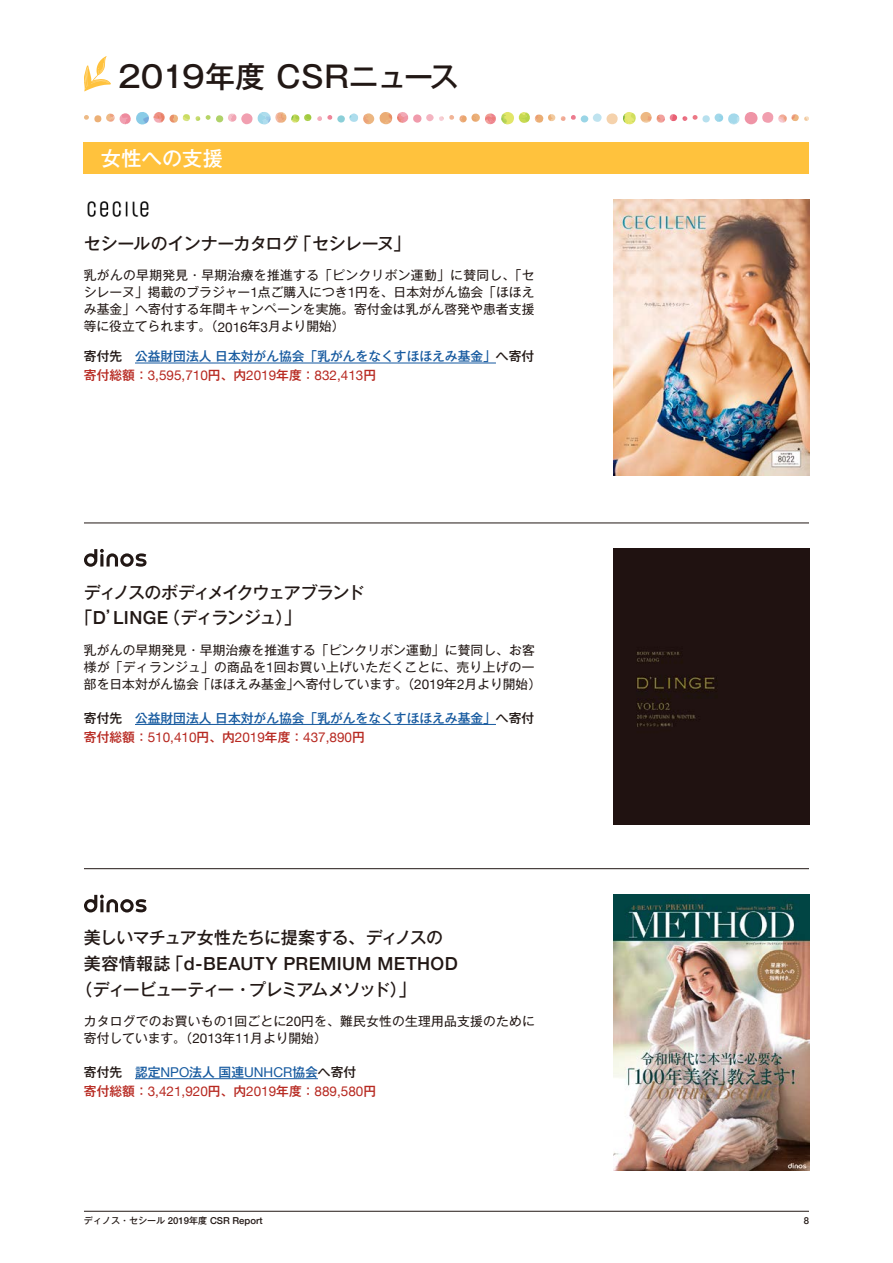
<style>
.page{position:relative;width:893px;height:1263px;background:#fff}
.page>*{position:absolute;margin:0;border:0;box-sizing:border-box;transform-origin:0 0}
.t1{font:500 29.7px "Gothic MB101 Pro";letter-spacing:.005em;color:#221815}
.t2{font:500 20.25px "Gothic MB101 Pro";letter-spacing:.005em;color:#fff}
.t3{font:500 18px "Helvetica Neue";letter-spacing:.025em;color:#221815}
.t4{font:500 16.95px/25.5px "Gothic MB101 Pro";letter-spacing:-.085em;color:#221815}
.t5{font:500 16.95px "Gothic MB101 Pro";letter-spacing:-.065em;color:#221815}
.t6{font:500 16.95px "Gothic MB101 Pro";letter-spacing:-.035em;color:#221815}
.t7{font:13.5px "Helvetica Neue";color:#b72921}
.t8{font:12.75px/17px "Gothic MB101 Pro";letter-spacing:.01em;color:#221815}
.t9{font:500 12.75px "Gothic MB101 Pro";color:#15599f}
.t10{font:500 9.6px "Helvetica Neue";color:#221815}
.s1{font-family:"Helvetica Neue";font-size:13.5px}
.s2{color:#221815}
.s3{font-family:"Gothic MB101 Pro";font-weight:500;font-size:12.75px}
.s4{font-family:"Helvetica Neue";font-size:18px}
.s5{font-family:"Gothic MB101 Pro";font-size:16.95px}
.s6{font-family:"Helvetica Neue";font-weight:400;font-size:13.5px}
.s7{font-family:"Gothic MB101 Pro";font-size:9px}
</style>
<div class="page">
<div style="left:593px;top:113px;width:9px;height:9px;background:#bfe3ef;border-radius:50%"></div>
<div style="left:581px;top:115px;width:7px;height:7px;background:#9ad5e6;border-radius:50%"></div>
<div style="left:702px;top:115px;width:8px;height:7px;background:#b7e0ee;border-radius:50%"></div>
<svg style="left:714px;top:113px;width:26px;height:11px"></svg>
<div style="left:337px;top:115px;width:8px;height:8px;background:#8bcfd8;border-radius:50%"></div>
<div style="left:745px;top:112px;width:12px;height:12px;background:#ef94a6;border-radius:50%"></div>
<div style="left:241px;top:113px;width:12px;height:11px;background:#f19fb0;border-radius:50%"></div>
<div style="left:762px;top:112px;width:12px;height:11px;background:#f19faf;border-radius:50%"></div>
<div style="left:606px;top:113px;width:12px;height:11px;background:#f5d2ac;border-radius:50%"></div>
<div style="left:413px;top:114px;width:9px;height:9px;background:#f09bac;border-radius:50%"></div>
<div style="left:426px;top:114px;width:8px;height:7px;background:#f4b4c1;border-radius:50%"></div>
<div style="left:94px;top:115px;width:7px;height:7px;background:#ecb076;border-radius:50%"></div>
<svg style="left:228px;top:113px;width:9px;height:9px"></svg>
<svg style="left:84px;top:115px;width:5px;height:5px"></svg>
<svg style="left:693px;top:115px;width:5px;height:5px"></svg>
<svg style="left:349px;top:112px;width:60px;height:12px"></svg>
<svg style="left:778px;top:114px;width:31px;height:9px"></svg>
<div style="left:216px;top:115px;width:7px;height:7px;background:#b0d269;border-radius:50%"></div>
<svg style="left:206px;top:115px;width:5px;height:5px"></svg>
<svg style="left:106px;top:112px;width:94px;height:12px"></svg>
<svg style="left:257px;top:112px;width:75px;height:12px"></svg>
<svg style="left:439px;top:112px;width:137px;height:12px"></svg>
<svg style="left:623px;top:112px;width:64px;height:12px"></svg>
<img style="left:614px;top:200px;width:195px;height:276px">
<div style="left:614px;top:549px;width:195px;height:276px;background:#201211"></div>
<img style="left:614px;top:895px;width:195px;height:275px">
<hr style="left:84px;top:1211px;width:725px;height:1px;background:#221815">
<svg style="left:84px;top:56px;width:27px;height:35px"></svg>
<hr style="left:135px;top:363px;width:361px;height:1px;background:#15599f">
<hr style="left:135px;top:724px;width:361px;height:1px;background:#15599f">
<hr style="left:135px;top:1078px;width:183px;height:1px;background:#15599f">
<hr style="left:84px;top:522px;width:725px;height:1px;background:#221815">
<hr style="left:84px;top:868px;width:725px;height:1px;background:#221815">
<img style="left:87px;top:201px;width:62px;height:16px">
<svg style="left:84px;top:549px;width:63px;height:18px"></svg>
<svg style="left:84px;top:895px;width:63px;height:17px"></svg>
<div style="left:84px;top:142px;width:725px;height:32px;background:#ffc23d"></div>
<h1 class="t1" style="left:118px;top:52px;width:342px">2019年度 CSRニュース</h1>
<h2 class="t2" style="left:101px;top:142px;width:124px">女性への支援</h2>
<h3 class="t6" style="left:84px;top:230px;width:328px">セシールのインナーカタログ「セシレーヌ」</h3>
<p class="t8" style="left:84px;top:265px;width:452px;text-align:justify">乳がんの早期発見・早期治療を推進する「ピンクリボン運動」に賛同し、「セシレーヌ」掲載のブラジャー<span class="s1">1</span>点ご購入につき<span class="s1">1</span>円を、日本対がん協会「ほほえみ基金」へ寄付する年間キャンペーンを実施。寄付金は乳がん啓発や患者支援等に役立てられます。（<span class="s1">2016</span>年<span class="s1">3</span>月より開始）</p>
<p class="t9" style="left:84px;top:346px;width:452px"><span class="s2">寄付先　</span>公益財団法人日本対がん協会「乳がんをなくすほほえみ基金」<span class="s2">へ寄付</span></p>
<p class="t7" style="left:84px;top:366px;width:294px"><span class="s3">寄付総額：</span>3,595,710<span class="s3">円、内</span>2019<span class="s3">年度：</span>832,413<span class="s3">円</span></p>
<h3 class="t4" style="left:75px;top:577px;width:290px;text-indent:9px">ディノスのボディメイクウェアブランド「<span class="s4">D</span>’<span class="s4">LINGE</span>（ディランジュ）」</h3>
<p class="t8" style="left:84px;top:639px;width:459px">乳がんの早期発見・早期治療を推進する「ピンクリボン運動」に賛同し、お客様が「ディランジュ」の商品を<span class="s1">1</span>回お買い上げいただくことに、売り上げの一部を日本対がん協会「ほほえみ基金」へ寄付しています。（<span class="s1">2019</span>年<span class="s1">2</span>月より開始）</p>
<p class="t9" style="left:84px;top:707px;width:452px"><span class="s2">寄付先　</span>公益財団法人日本対がん協会「乳がんをなくすほほえみ基金」<span class="s2">へ寄付</span></p>
<p class="t7" style="left:84px;top:727px;width:282px"><span class="s3">寄付総額：</span>510,410<span class="s3">円、内</span>2019<span class="s3">年度：</span>437,890<span class="s3">円</span></p>
<h3 class="t5" style="left:84px;top:924px;width:361px">美しいマチュア女性たちに提案する、ディノスの</h3>
<h3 class="t3" style="left:84px;top:949px;width:375px"><span class="s5">美容情報誌「</span>d-BEAUTY PREMIUM METHOD</h3>
<h3 class="t4" style="left:75px;top:974px;width:342px">（ディービューティー・プレミアムメソッド）」</h3>
<p class="t8" style="left:84px;top:1011px;width:452px">カタログでのお買いもの<span class="s1">1</span>回ごとに<span class="s1">20</span>円を、難民女性の生理用品支援のために寄付しています。（<span class="s1">2013</span>年<span class="s1">11</span>月より開始）</p>
<p class="t9" style="left:84px;top:1061px;width:274px"><span class="s2">寄付先　</span>認定<span class="s6">NPO</span>法人国連<span class="s6">UNHCR</span>協会<span class="s2">へ寄付</span></p>
<p class="t7" style="left:84px;top:1081px;width:294px"><span class="s3">寄付総額：</span>3,421,920<span class="s3">円、内</span>2019<span class="s3">年度：</span>889,580<span class="s3">円</span></p>
<p class="t10" style="left:84px;top:1213px;width:180px"><span class="s7">ディノス・セシール</span> 2019<span class="s7">年度</span> CSR Report</p>
<p class="t10" style="left:804px;top:1213px;width:7px">8</p>
</div>
